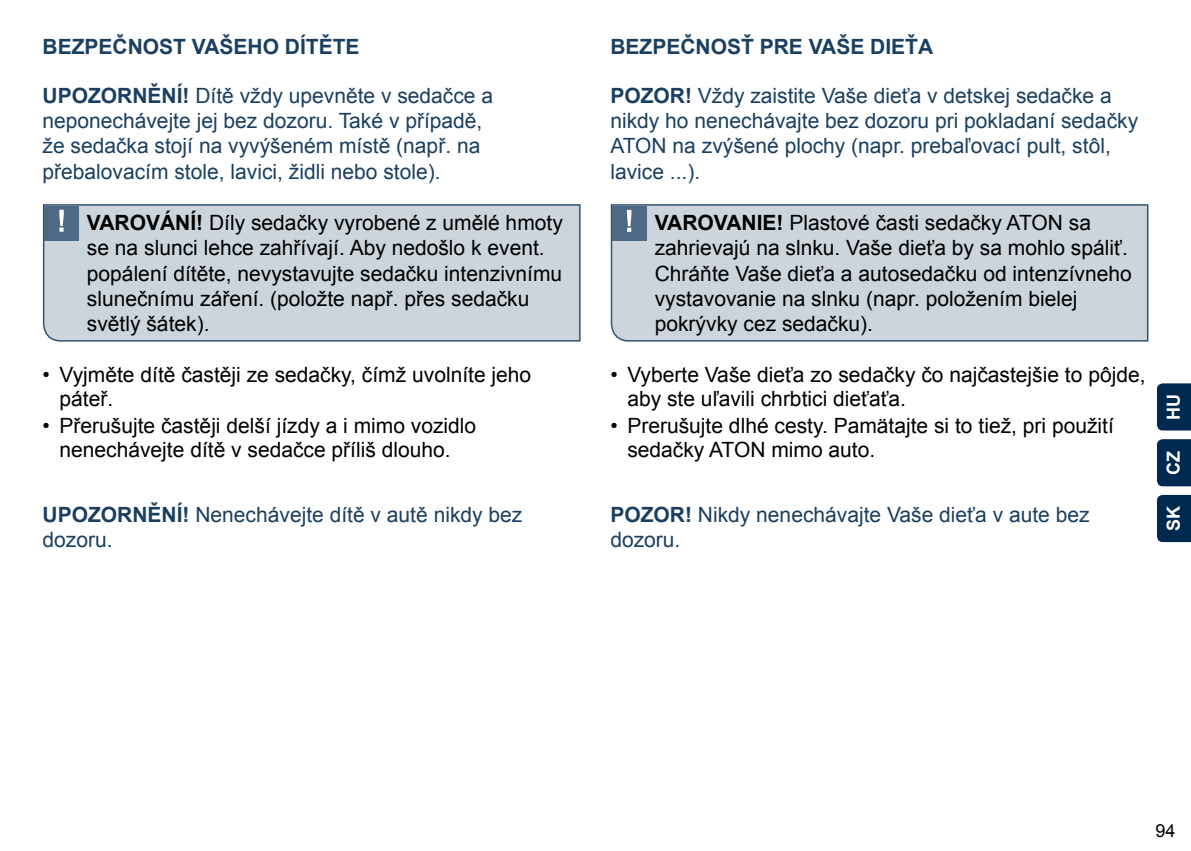
<style>
.page{position:relative;width:1191px;height:851px;background:#fff}
.page>*{position:absolute;margin:0;border:0;box-sizing:border-box;transform-origin:0 0}
.t1{font:21px/25.2px "Arial";color:#000}
.t2{font:21px/25.2px "Arial";color:#1a3f60}
.t3{font:700 21px "Arial";color:#1a3f60}
.t4{font:700 21px "Arial";color:#000}
.t5{font:700 18px "Arial";color:#fff}
.t6{font:18px "Arial";color:#000}
.s1{font-weight:700}
</style>
<div class="page">
<div style="left:1157px;top:383px;width:34px;height:47px;background:#00294f"></div>
<div style="left:1157px;top:439px;width:34px;height:47px;background:#00294f"></div>
<div style="left:1157px;top:495px;width:34px;height:47px;background:#00294f"></div>
<div style="left:42px;top:204px;width:539px;height:138px;background:#ccd4dc"></div>
<div style="left:44px;top:206px;width:35px;height:34px;background:#4d6984"></div>
<svg style="left:59px;top:210px;width:5px;height:22px"></svg>
<div style="left:610px;top:204px;width:539px;height:138px;background:#ccd4dc"></div>
<div style="left:612px;top:206px;width:35px;height:34px;background:#4d6984"></div>
<svg style="left:627px;top:210px;width:4px;height:22px"></svg>
<p class="t3" style="left:43px;top:32px;width:318px">BEZPEČNOST VAŠEHO DÍTĚTE</p>
<p class="t3" style="left:610px;top:32px;width:324px">BEZPEČNOSŤ PRE VAŠE DIEŤA</p>
<p class="t3" style="left:43px;top:81px;width:16px">UPO</p>
<p class="t2" style="left:43px;top:83px;width:452px;text-indent:46px"><span class="s1">ZO RNĚNÍ!</span> Dítě vždy upevněte v sedačce a neponechávejte jej bez dozoru. Také v případě, že sedačka stojí na vyvýšeném místě (např. na přebalovacím stole, lavici, židli nebo stole).</p>
<p class="t2" style="left:610px;top:83px;width:529px"><span class="s1">POZOR!</span> Vždy zaistite Vaše dieťa v detskej sedačke a nikdy ho nenechávajte bez dozoru pri pokladaní sedačky ATON na zvýšené plochy (napr. prebaľovací pult, stôl, lavice ...).</p>
<p class="t1" style="left:87px;top:210px;width:477px"><span class="s1">VAROVÁNÍ!</span> Díly sedačky vyrobené z umělé hmoty se na slunci lehce zahřívají. Aby nedošlo k event. popálení dítěte, nevystavujte sedačku intenzivnímu slunečnímu záření. (položte např. přes sedačku světlý šátek).</p>
<p class="t4" style="left:655px;top:209px;width:73px">VAROVANIE</p>
<p class="t1" style="left:655px;top:210px;width:478px;text-indent:122px"><span class="s1">!</span> Plastové časti sedačky ATON sa zahrievajú na slnku. Vaše dieťa by sa mohlo spáliť.<br>Chráňte Vaše dieťa a autosedačku od intenzívneho vystavovanie na slnku (napr. položením bielej pokrývky cez sedačku).</p>
<p class="t1" style="left:60px;top:363px;width:473px;line-height:24px;text-indent:-17px">• Vyjměte dítě častěji ze sedačky, čímž uvolníte jeho páteř.</p>
<p class="t1" style="left:43px;top:414px;width:435px;line-height:24px;text-align:center">• Přerušujte častěji delší jízdy a i mimo vozidlo nenechávejte dítě v sedačce příliš dlouho.</p>
<p class="t1" style="left:627px;top:363px;width:519px;line-height:24px;text-indent:-17px">• Vyberte Vaše dieťa zo sedačky čo najčastejšie to pôjde, aby ste uľavili chrbtici dieťaťa.</p>
<p class="t1" style="left:627px;top:414px;width:488px;line-height:24px;text-indent:-17px">• Prerušujte dlhé cesty. Pamätajte si to tiež, pri použití sedačky ATON mimo auto.</p>
<p class="t2" style="left:43px;top:502px;width:481px;text-indent:46px"><span class="s1">ZORNĚNÍ!</span> Nenechávejte dítě v autě nikdy bez dozoru.</p>
<p class="t2" style="left:610px;top:502px;width:481px"><span class="s1">POZOR!</span> Nikdy nenechávajte Vaše dieťa v aute bez dozoru.</p>
<p class="t3" style="left:43px;top:500px;width:16px">UPO</p>
<p class="t5" style="left:1161px;top:420px;width:28px;rotate:-90deg">HU</p>
<p class="t5" style="left:1161px;top:475px;width:26px;rotate:-90deg">CZ</p>
<p class="t5" style="left:1161px;top:531px;width:27px;rotate:-90deg">SK</p>
<p class="t6" style="left:1155px;top:818px;width:22px">94</p>
</div>
